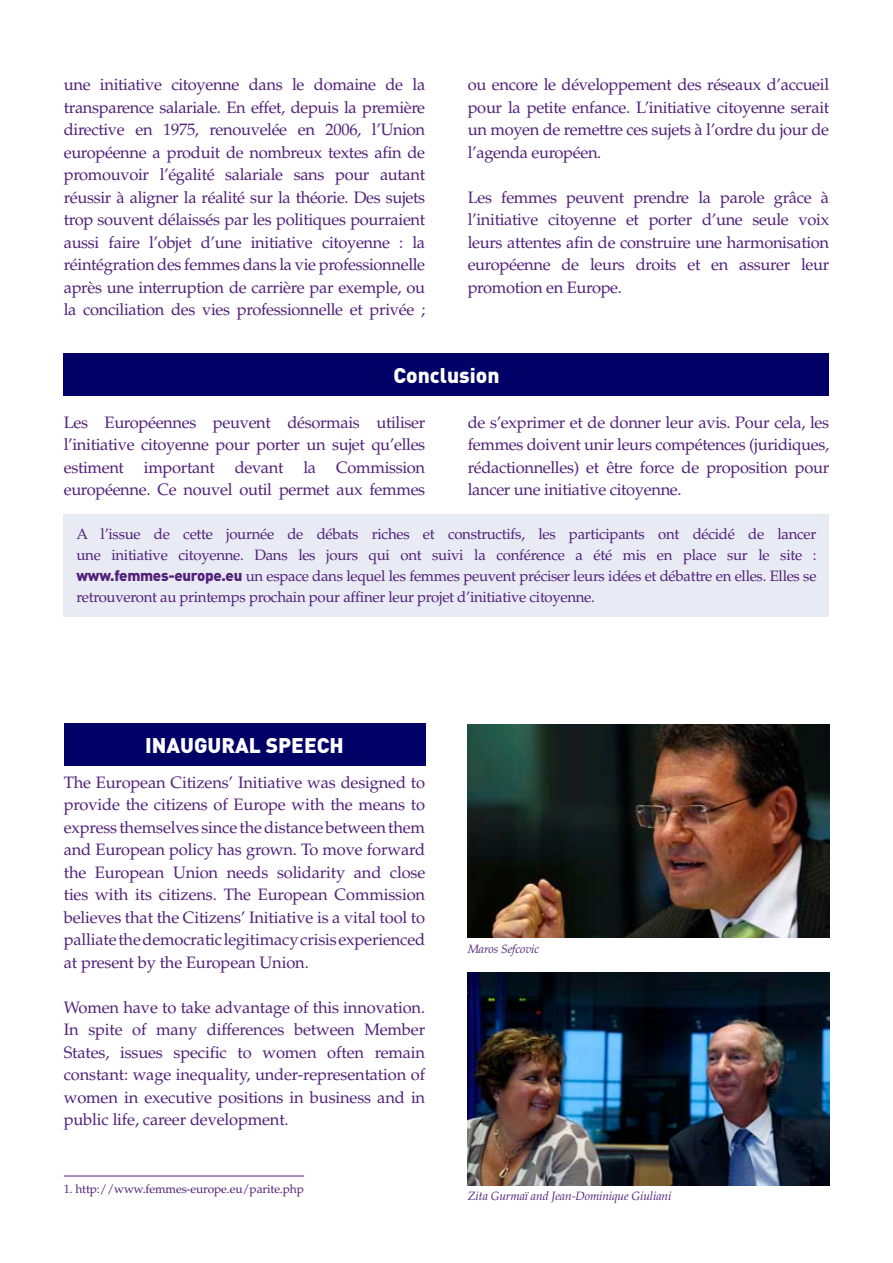
<style>
.page{position:relative;width:893px;height:1263px;background:#fff}
.page>*{position:absolute;margin:0;border:0;box-sizing:border-box;transform-origin:0 0}
.t1{font:900 21px "DIN";color:#fff}
.t2{font:16.5px/22.5px "Palatino";letter-spacing:-.02em;color:#512179;text-align:justify}
.t3{font:15px/21px "Palatino";letter-spacing:-.02em;color:#512179;text-align:justify}
.t4{font:italic 12px "Palatino";letter-spacing:-.01em;color:#512179}
.t5{font:12px "Palatino";letter-spacing:-.01em;color:#512179}
.s1{font-family:"DIN";font-weight:900}
</style>
<div class="page">
<div style="left:64px;top:514px;width:765px;height:103px;background:#e8eaf4"></div>
<div style="left:64px;top:353px;width:765px;height:42px;background:#006"></div>
<hr style="left:64px;top:1175px;width:240px;height:1px;background:#512179">
<img style="left:468px;top:725px;width:361px;height:212px">
<img style="left:468px;top:972px;width:361px;height:213px">
<div style="left:64px;top:723px;width:361px;height:42px;background:#006"></div>
<p class="t2" style="left:64px;top:73px;width:363px">une initiative citoyenne dans le domaine de la transparence salariale. En effet, depuis la première directive en 1975, renouvelée en 2006, l’Union européenne a produit de nombreux textes afin de promouvoir l’égalité salariale sans pour autant réussir à aligner la réalité sur la théorie. Des sujets trop souvent délaissés par les politiques pourraient aussi faire l’objet d’une initiative citoyenne : la réintégration des femmes dans la vie professionnelle après une interruption de carrière par exemple, ou la conciliation des vies professionnelle et privée ;</p>
<p class="t2" style="left:468px;top:74px;width:363px">ou encore le développement des réseaux d’accueil pour la petite enfance. L’initiative citoyenne serait un moyen de remettre ces sujets à l’ordre du jour de l’agenda européen.</p>
<p class="t2" style="left:468px;top:186px;width:363px">Les femmes peuvent prendre la parole grâce à l’initiative citoyenne et porter d’une seule voix leurs attentes afin de construire une harmonisation européenne de leurs droits et en assurer leur promotion en Europe.</p>
<p class="t1" style="left:393px;top:361px;width:108px">Conclusion</p>
<p class="t2" style="left:64px;top:411px;width:363px">Les Européennes peuvent désormais utiliser l’initiative citoyenne pour porter un sujet qu’elles estiment important devant la Commission européenne. Ce nouvel outil permet aux femmes</p>
<p class="t2" style="left:468px;top:411px;width:363px">de s’exprimer et de donner leur avis. Pour cela, les femmes doivent unir leurs compétences (juridiques, rédactionnelles) et être force de proposition pour lancer une initiative citoyenne.</p>
<p class="t3" style="left:77px;top:523px;width:741px">A l’issue de cette journée de débats riches et constructifs, les participants ont décidé de lancer une initiative citoyenne. Dans les jours qui ont suivi la conférence a été mis en place sur le site : <span class="s1">www.femmes-europe.eu</span> un espace dans lequel les femmes peuvent préciser leurs idées et débattre en elles. Elles se retrouveront au printemps prochain pour affiner leur projet d’initiative citoyenne.</p>
<p class="t1" style="left:145px;top:731px;width:200px">INAUGURAL SPEECH</p>
<p class="t2" style="left:64px;top:771px;width:363px">The European Citizens’ Initiative was designed to provide the citizens of Europe with the means to express themselves since the distance between them and European policy has grown. To move forward the European Union needs solidarity and close ties with its citizens. The European Commission believes that the Citizens’ Initiative is a vital tool to palliate the democratic legitimacy crisis experienced at present by the European Union.</p>
<p class="t2" style="left:64px;top:996px;width:363px">Women have to take advantage of this innovation.<br>In spite of many differences between Member States, issues specific to women often remain constant: wage inequality, under-representation of women in executive positions in business and in public life, career development.</p>
<p class="t5" style="left:64px;top:1182px;width:242px">1. http://www.femmes-europe.eu/parite.php</p>
<p class="t4" style="left:468px;top:941px;width:73px">Maros Sefcovic</p>
<p class="t4" style="left:468px;top:1189px;width:205px">Zita Gurmaï and Jean-Dominique Giuliani</p>
</div>
